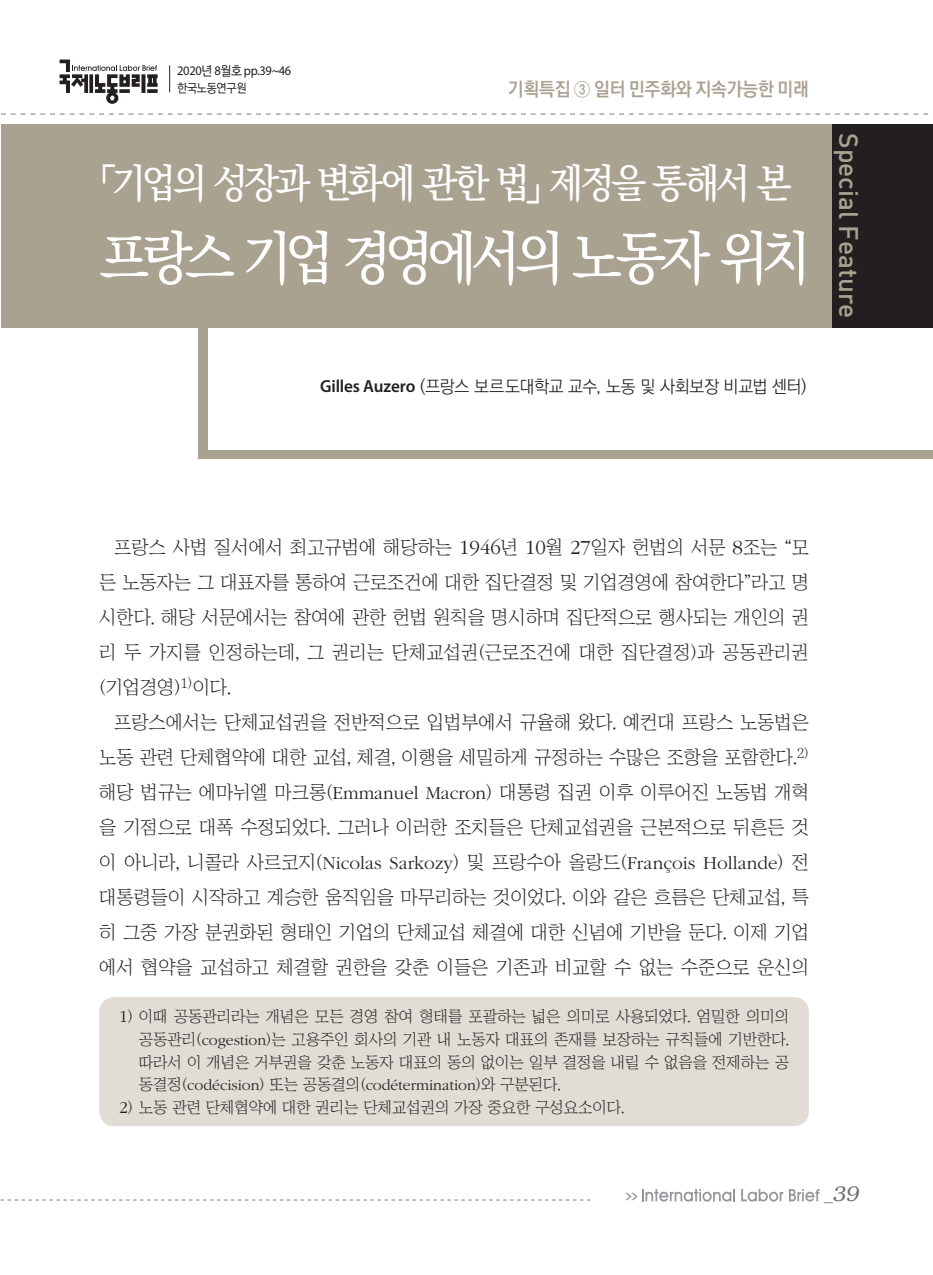
<style>
.page{position:relative;width:933px;height:1275px;background:#fff}
.page>*{position:absolute;margin:0;border:0;box-sizing:border-box;transform-origin:0 0}
.특집제목{font:500 57.75px "Ko Pub Batang";letter-spacing:-.125em;color:#fff;scale:.92 1}
.특집제목-2{font:500 40.25px "Ko Pub Batang";letter-spacing:-.09em;color:#fff;scale:.92 1}
.t1{font:26.25px "Dinmed";color:#aaa291}
.t2{font:italic 300 21px "Bookman";color:#6c6d70}
.본문{font:18.9px/35px "Chosunilbo NM";color:#231f20;text-align:justify}
.기획특집_제목{font:700 18.9px "Ko Pub Dotum";color:#aaa291;scale:.95 1}
.저자{font:300 17.5px "Ko Pub Dotum";letter-spacing:-.02em;color:#231f20}
.각주{font:15.75px/22.8px "Chosunilbo NM";color:#231f20;text-align:justify}
.머리__페이지{font:13.12px "Myriad Pro";letter-spacing:-.025em;color:#231f20;scale:.95 1}
.머리__노동연구원{font:500 12.25px "Ko Pub Dotum";letter-spacing:-.025em;color:#231f20;scale:.95 1}
.t3{font:700 7.88px "Ko Pub Dotum";color:#939598;scale:2 1}
.s1{font-family:"Ko Pub Dotum";font-weight:500}
.s2{font-family:"Myriad Pro";font-weight:600}
.s3{font-family:"ITC Garamond Std";font-weight:300;font-size:20.82px}
.s4{font-family:"ITC Garamond Std";font-weight:300}
.s5{font-family:"ITC Garamond Std";font-weight:300;font-size:17.32px}
.s6{font-family:"Helvetica";font-weight:400;font-style:normal;font-size:17.5px}
</style>
<div class="page">
<div style="left:198px;top:315px;width:735px;height:144px;background:#aaa291"></div>
<div style="left:208px;top:307px;width:725px;height:143px;background:#fff"></div>
<div style="left:1px;top:124px;width:932px;height:203px;background:#aaa291"></div>
<div style="left:832px;top:124px;width:101px;height:203px;background:#231f20"></div>
<svg style="left:1px;top:113px;width:928px;height:2px"></svg>
<svg style="left:169px;top:65px;width:1px;height:27px"></svg>
<svg style="left:60px;top:60px;width:98px;height:44px"></svg>
<svg style="left:0;top:1199px;width:590px;height:1px"></svg>
<svg style="left:642px;top:1189px;width:93px;height:13px"></svg>
<svg style="left:741px;top:1189px;width:42px;height:13px"></svg>
<svg style="left:789px;top:1189px;width:30px;height:12px"></svg>
<div style="left:99px;top:997px;width:710px;height:129px;background:#e1dcd5;border-radius:15px"></div>
<p class="머리__페이지" style="left:177px;top:62px;width:122px">2020<span class="s1">년</span> 8<span class="s1">월호</span> pp.39~46</p>
<p class="머리__노동연구원" style="left:177px;top:82px;width:74px">한국노동연구원</p>
<p class="기획특집_제목" style="left:508px;top:80px;width:318px">기획특집 ③ 일터 민주화와 지속가능한 미래</p>
<p class="특집제목-2" style="left:99px;top:163px;width:754px">「기업의 성장과 변화에 관한 법」 제정을 통해서 본</p>
<p class="특집제목" style="left:99px;top:229px;width:775px">프랑스 기업 경영에서의 노동자 위치</p>
<p class="저자" style="left:320px;top:378px;width:488px"><span class="s2">Gilles Auzero</span> (프랑스 보르도대학교 교수, 노동 및 사회보장 비교법 센터)</p>
<h3 class="t1" style="left:865px;top:133px;width:187px;rotate:90deg">Special Feature</h3>
<p class="본문" style="left:99px;top:529px;width:711px;text-indent:15px">프랑스 사법 질서에서 최고규범에 해당하는 <span class="s3">1946</span>년 <span class="s3">10</span>월 <span class="s3">27</span>일자 헌법의 서문 <span class="s3">8</span>조는 “모 든 노동자는 그 대표자를 통하여 근로조건에 대한 집단결정 및 기업경영에 참여한다”라고 명 시한다. 해당 서문에서는 참여에 관한 헌법 원칙을 명시하며 집단적으로 행사되는 개인의 권 리 두 가지를 인정하는데, 그 권리는 단체교섭권(근로조건에 대한 집단결정)과 공동관리권 (기업경영)<sup>1)</sup>이다.</p>
<p class="본문" style="left:99px;top:704px;width:711px;text-indent:15px">프랑스에서는 단체교섭권을 전반적으로 입법부에서 규율해 왔다. 예컨대 프랑스 노동법은 노동 관련 단체협약에 대한 교섭, 체결, 이행을 세밀하게 규정하는 수많은 조항을 포함한다.<sup>2) </sup>해당 법규는 에마뉘엘 마크롱(<span class="s4">Emmanuel Macron</span>) 대통령 집권 이후 이루어진 노동법 개혁 을 기점으로 대폭 수정되었다. 그러나 이러한 조치들은 단체교섭권을 근본적으로 뒤흔든 것 이 아니라, 니콜라 사르코지(<span class="s4">Nicolas Sarkozy</span>) 및 프랑수아 올랑드(<span class="s4">François Hollande</span>) 전 대통령들이 시작하고 계승한 움직임을 마무리하는 것이었다. 이와 같은 흐름은 단체교섭, 특 히 그중 가장 분권화된 형태인 기업의 단체교섭 체결에 대한 신념에 기반을 둔다. 이제 기업 에서 협약을 교섭하고 체결할 권한을 갖춘 이들은 기존과 비교할 수 없는 수준으로 운신의</p>
<p class="각주" style="left:139px;top:1005px;width:651px;text-indent:-20px"><span class="s5">1</span>) 이때 공동관리라는 개념은 모든 경영 참여 형태를 포괄하는 넓은 의미로 사용되었다. 엄밀한 의미의 공동관리(<span class="s4">cogestion</span>)는 고용주인 회사의 기관 내 노동자 대표의 존재를 보장하는 규칙들에 기반한다. 따라서 이 개념은 거부권을 갖춘 노동자 대표의 동의 없이는 일부 결정을 내릴 수 없음을 전제하는 공 동결정(<span class="s4">codécision</span>) 또는 공동결의(<span class="s4">codétermination</span>)와 구분된다.</p>
<p class="각주" style="left:119px;top:1096px;width:507px"><span class="s5">2</span>) 노동 관련 단체협약에 대한 권리는 단체교섭권의 가장 중요한 구성요소이다.</p>
<p class="t3" style="left:625px;top:1192px;width:8px">&gt;&gt;</p>
<p class="t2" style="left:824px;top:1182px;width:36px"><span class="s6">_</span>39</p>
</div>
